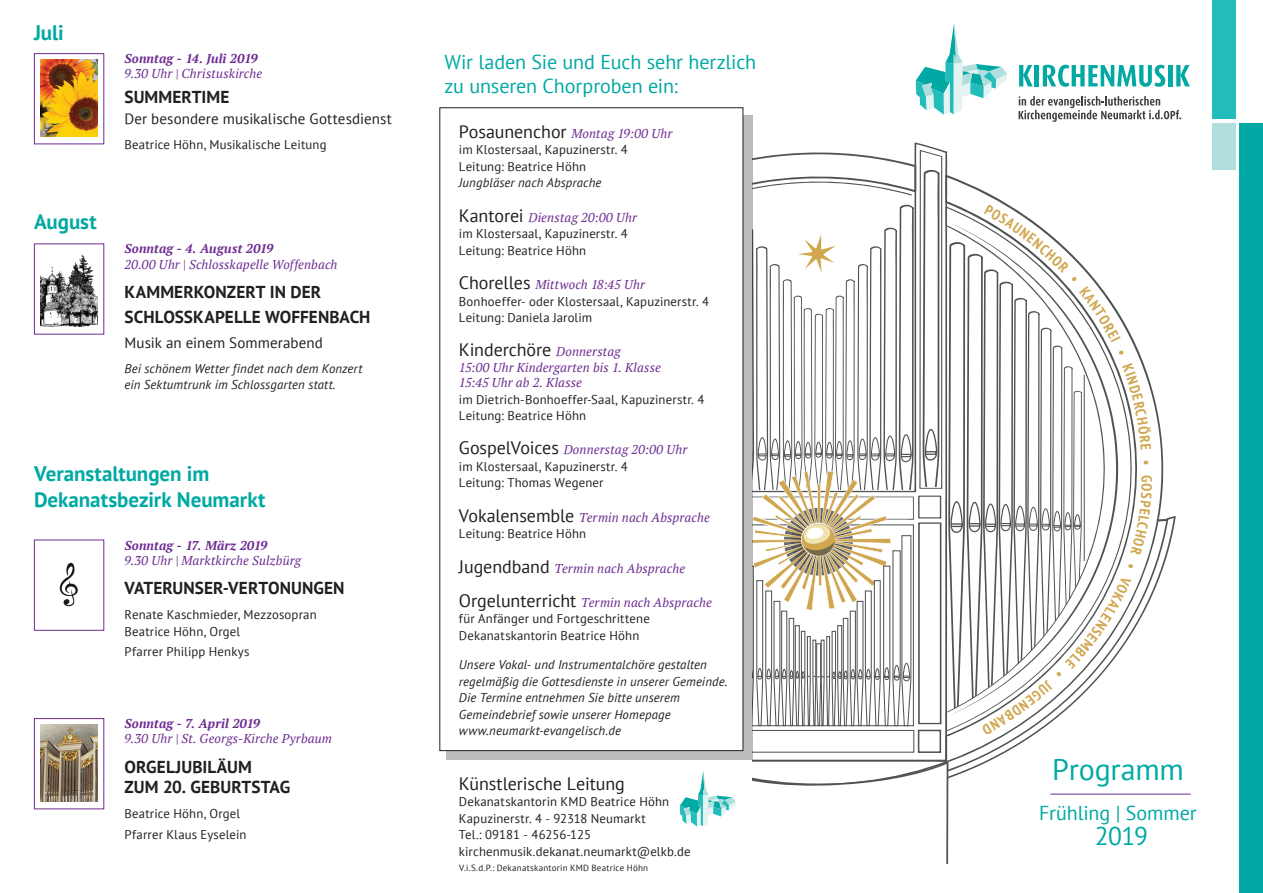
<style>
.page{position:relative;width:1263px;height:893px;background:#fff}
.page>*{position:absolute;margin:0;border:0;box-sizing:border-box;transform-origin:0 0}
.t1{font:30px "PT Sans";letter-spacing:-.01em;color:#00a9a3}
.t2{font:25.5px "PT Sans";color:#00a9a3}
.t3{font:700 21px/25.2px "PT Sans";color:#00a9a3}
.t4{font:20.1px/24.2px "PT Sans";letter-spacing:-.005em;color:#00a9a3}
.t5{font:18px "PT Sans";letter-spacing:-.005em;color:#231f20}
.t6{font:700 17.25px/24.9px "PT Sans";letter-spacing:.005em;color:#231f20}
.t7{font:15px "PT Sans";letter-spacing:.005em;color:#231f20}
.t8{font:12.75px/16.5px "PT Sans";letter-spacing:.01em;color:#231f20}
.t9{font:italic 12.75px/15.3px "PT Serif";letter-spacing:.01em;color:#6e2c91}
.t10{font:italic 12.75px/16.5px "PT Sans";letter-spacing:.01em;color:#231f20}
.t11{font:italic 700 12.75px "PT Serif";letter-spacing:.01em;color:#6e2c91}
.t12{font:9px "PT Sans";letter-spacing:.025em;color:#231f20}
.s1{font-family:"PT Sans";font-style:normal;font-size:18px;color:#231f20}
.s2{font-family:"PT Serif";font-style:italic;font-size:12.75px;color:#6e2c91}
</style>
<div class="page">
<svg style="left:942px;top:174px;width:90px;height:604px"></svg>
<svg style="left:753px;top:759px;width:196px;height:105px"></svg>
<svg style="left:753px;top:149px;width:189px;height:604px"></svg>
<div style="left:446px;top:116px;width:307px;height:644px;background:linear-gradient(to right,#bdbcbc,#bdbcbc)"></div>
<div style="left:439px;top:107px;width:304px;height:644px;background:#fff;border:1px solid #231f20"></div>
<div style="left:1240px;top:123px;width:23px;height:770px;background:#00a9a3"></div>
<div style="left:1212px;top:123px;width:23px;height:46px;background:#afdedd"></div>
<div style="left:1212px;top:0;width:23px;height:119px;background:#22bcba"></div>
<svg style="left:1018px;top:96px;width:163px;height:26px"></svg>
<svg style="left:1019px;top:65px;width:14px;height:21px"></svg>
<hr style="left:1035px;top:65px;width:4px;height:21px;background:#00a9a3">
<svg style="left:1043px;top:65px;width:122px;height:22px"></svg>
<hr style="left:1168px;top:65px;width:4px;height:21px;background:#00a9a3">
<svg style="left:1176px;top:65px;width:14px;height:21px"></svg>
<svg style="left:916px;top:23px;width:91px;height:92px"></svg>
<svg style="left:680px;top:771px;width:56px;height:55px"></svg>
<hr style="left:1050px;top:794px;width:141px;height:1px;background:#6e2c91">
<div style="left:34px;top:540px;width:70px;height:91px;border:1px solid #6e2c91"></div>
<img style="left:59px;top:562px;width:19px;height:45px">
<div style="left:34px;top:53px;width:70px;height:91px;border:1px solid #6e2c91"></div>
<img style="left:40px;top:60px;width:58px;height:76px">
<img style="left:40px;top:254px;width:58px;height:73px">
<div style="left:34px;top:718px;width:70px;height:91px;border:1px solid #6e2c91"></div>
<img style="left:40px;top:725px;width:58px;height:76px">
<svg style="left:948px;top:204px;width:222px;height:532px"></svg>
<h3 class="t3" style="left:34px;top:20px;width:31px">Juli</h3>
<h3 class="t3" style="left:34px;top:208px;width:64px">August</h3>
<p class="t11" style="left:125px;top:50px;width:135px">Sonntag - 14. Juli 2019</p>
<p class="t9" style="left:125px;top:66px;width:139px">9.30 Uhr | Christuskirche</p>
<h3 class="t6" style="left:125px;top:85px;width:106px">SUMMERTIME</h3>
<p class="t7" style="left:125px;top:109px;width:269px">Der besondere musikalische Gottesdienst</p>
<p class="t8" style="left:125px;top:136px;width:203px">Beatrice Höhn, Musikalische Leitung</p>
<p class="t11" style="left:125px;top:240px;width:151px">Sonntag - 4. August 2019</p>
<p class="t9" style="left:125px;top:256px;width:214px">20.00 Uhr | Schlosskapelle Woffenbach</p>
<h3 class="t6" style="left:125px;top:279px;width:247px">KAMMERKONZERT IN DER<br>SCHLOSSKAPELLE WOFFENBACH</h3>
<p class="t7" style="left:125px;top:333px;width:200px">Musik an einem Sommerabend</p>
<p class="t10" style="left:125px;top:360px;width:239px">Bei schönem Wetter findet nach dem Konzert ein Sektumtrunk im Schlossgarten statt.</p>
<h3 class="t3" style="left:34px;top:461px;width:233px">Veranstaltungen im<br>Dekanatsbezirk Neumarkt</h3>
<p class="t11" style="left:125px;top:537px;width:145px">Sonntag - 17. März 2019</p>
<p class="t9" style="left:125px;top:553px;width:178px">9.30 Uhr | Marktkirche Sulzbürg</p>
<h3 class="t6" style="left:125px;top:575px;width:221px">VATERUNSER-VERTONUNGEN</h3>
<p class="t8" style="left:125px;top:606px;width:194px">Renate Kaschmieder, Mezzosopran<br>Beatrice Höhn, Orgel</p>
<p class="t8" style="left:125px;top:643px;width:126px">Pfarrer Philipp Henkys</p>
<p class="t11" style="left:125px;top:715px;width:137px">Sonntag - 7. April 2019</p>
<p class="t9" style="left:125px;top:731px;width:209px">9.30 Uhr | St. Georgs-Kirche Pyrbaum</p>
<h3 class="t6" style="left:125px;top:756px;width:167px;line-height:20.7px">ORGELJUBILÄUM<br>ZUM 20. GEBURTSTAG</h3>
<p class="t8" style="left:125px;top:803px;width:123px;line-height:20.7px">Beatrice Höhn, Orgel<br>Pfarrer Klaus Eyselein</p>
<h3 class="t4" style="left:444px;top:50px;width:313px">Wir laden Sie und Euch sehr herzlich zu unseren Chorproben ein:</h3>
<p class="t9" style="left:459px;top:126px;width:215px"><span class="s1">Posaunenchor</span> Montag 19:00 Uhr</p>
<p class="t8" style="left:459px;top:141px;width:170px">im Klostersaal, Kapuzinerstr. 4<br>Leitung: Beatrice Höhn</p>
<p class="t10" style="left:459px;top:174px;width:144px">Jungbläser nach Absprache</p>
<p class="t9" style="left:459px;top:209px;width:180px"><span class="s1">Kantorei</span> Dienstag 20:00 Uhr</p>
<p class="t8" style="left:459px;top:225px;width:170px">im Klostersaal, Kapuzinerstr. 4<br>Leitung: Beatrice Höhn</p>
<p class="t9" style="left:459px;top:277px;width:188px"><span class="s1">Chorelles</span> Mittwoch 18:45 Uhr</p>
<p class="t8" style="left:459px;top:292px;width:252px">Bonhoeffer- oder Klostersaal, Kapuzinerstr. 4<br>Leitung: Daniela Jarolim</p>
<h3 class="t5" style="left:459px;top:338px;width:163px">Kinderchöre <span class="s2">Donnerstag</span></h3>
<p class="t9" style="left:459px;top:359px;width:203px">15:00 Uhr Kindergarten bis 1. Klasse<br>15:45 Uhr ab 2. Klasse</p>
<p class="t8" style="left:459px;top:390px;width:247px">im Dietrich-Bonhoeffer-Saal, Kapuzinerstr. 4<br>Leitung: Beatrice Höhn</p>
<p class="t9" style="left:459px;top:442px;width:230px"><span class="s1">GospelVoices</span> Donnerstag 20:00 Uhr</p>
<p class="t8" style="left:459px;top:458px;width:170px">im Klostersaal, Kapuzinerstr. 4<br>Leitung: Thomas Wegener</p>
<p class="t9" style="left:459px;top:509px;width:252px"><span class="s1">Vokalensemble</span> Termin nach Absprache</p>
<p class="t8" style="left:459px;top:525px;width:129px">Leitung: Beatrice Höhn</p>
<p class="t9" style="left:459px;top:560px;width:228px"><span class="s1">Jugendband</span> Termin nach Absprache</p>
<p class="t9" style="left:459px;top:595px;width:254px"><span class="s1">Orgelunterricht</span> Termin nach Absprache</p>
<p class="t8" style="left:459px;top:610px;width:192px">für Anfänger und Fortgeschrittene<br>Dekanatskantorin Beatrice Höhn</p>
<p class="t10" style="left:459px;top:656px;width:270px">Unsere Vokal- und Instrumentalchöre gestalten regelmäßig die Gottesdienste in unserer Gemeinde.<br>Die Termine entnehmen Sie bitte unserem Gemeindebrief sowie unserer Homepage www.neumarkt-evangelisch.de</p>
<h3 class="t5" style="left:459px;top:772px;width:167px">Künstlerische Leitung</h3>
<p class="t8" style="left:459px;top:793px;width:233px">Dekanatskantorin KMD Beatrice Höhn Kapuzinerstr. 4 - 92318 Neumarkt<br>Tel.: 09181 - 46256-125 kirchenmusik.dekanat.neumarkt@elkb.de</p>
<p class="t12" style="left:459px;top:862px;width:190px">V.i.S.d.P.: Dekanatskantorin KMD Beatrice Höhn</p>
<h1 class="t1" style="left:1052px;top:750px;width:133px">Programm</h1>
<h3 class="t4" style="left:1039px;top:800px;width:159px">Frühling | Sommer</h3>
<h2 class="t2" style="left:1095px;top:820px;width:55px">2019</h2>
</div>
